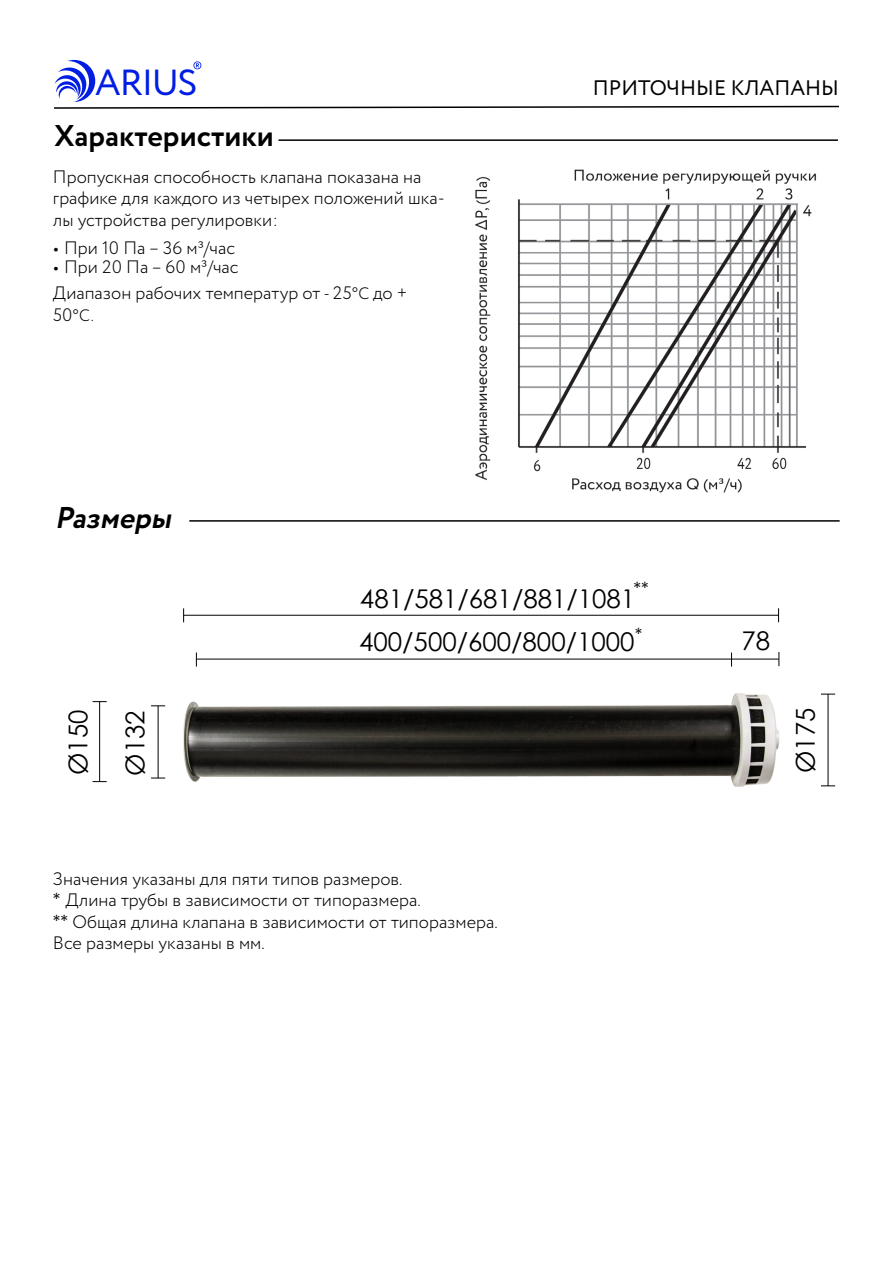
<style>
.page{position:relative;width:893px;height:1263px;background:#fff}
.page>*{position:absolute;margin:0;border:0;box-sizing:border-box;transform-origin:0 0}
.t1{font:36.3px "Circe";letter-spacing:-.04em;color:#001de4}
.t2{font:700 30px "Circe";color:#000}
.t3{font:italic 700 30px "Circe";color:#000}
.t4{font:25.95px/57px "Century Gothic";color:#000}
.t5{font:25.8px "Century Gothic";color:#000}
.t6{font:21px "Circe";color:#000}
.t7{font:300 18px/21.6px "Circe";color:#000}
.t8{font:18px "Century Gothic";color:#000}
.t9{font:300 16.5px "Circe";color:#000}
.s1{font-family:"Proxima Nova"}
.s2{font-size:16.5px}
.s3{font-size:18px}
.s4{font-family:"Century Gothic";font-weight:400}
</style>
<div class="page">
<svg style="left:54px;top:60px;width:785px;height:49px"></svg>
<img style="left:475px;top:169px;width:341px;height:324px">
<hr style="left:278px;top:139px;width:560px;height:2px;background:#000">
<hr style="left:189px;top:520px;width:651px;height:2px;background:#000">
<img style="left:154px;top:608px;width:626px;height:179px">
<hr style="left:196px;top:659px;width:583px;height:1px;background:#000">
<svg style="left:731px;top:652px;width:1px;height:14px"></svg>
<svg style="left:196px;top:652px;width:1px;height:14px"></svg>
<hr style="left:184px;top:615px;width:595px;height:1px;background:#000">
<svg style="left:778px;top:608px;width:1px;height:14px"></svg>
<svg style="left:183px;top:608px;width:1px;height:14px"></svg>
<svg style="left:779px;top:652px;width:1px;height:14px"></svg>
<hr style="left:828px;top:694px;width:1px;height:92px;background:#000">
<svg style="left:821px;top:786px;width:14px;height:1px"></svg>
<svg style="left:821px;top:694px;width:14px;height:1px"></svg>
<hr style="left:99px;top:702px;width:1px;height:80px;background:#000">
<svg style="left:93px;top:781px;width:14px;height:1px"></svg>
<svg style="left:93px;top:701px;width:14px;height:1px"></svg>
<hr style="left:158px;top:706px;width:1px;height:72px;background:#000">
<svg style="left:151px;top:778px;width:14px;height:1px"></svg>
<svg style="left:151px;top:705px;width:14px;height:1px"></svg>
<h1 class="t1" style="left:95px;top:59px;width:104px">ARIUS</h1>
<p class="t6" style="left:593px;top:74px;width:248px">ПРИТОЧНЫЕ КЛАПАНЫ</p>
<h2 class="t2" style="left:54px;top:115px;width:221px">Характеристики</h2>
<p class="t7" style="left:53px;top:166px;width:393px">Пропускная способность клапана показана на графике для каждого из четырех положений шка&shy;лы устройства регулировки:</p>
<p class="t7" style="left:53px;top:237px;width:184px"><span class="s1">•</span> При 10 Па – 36 м³/час</p>
<p class="t7" style="left:53px;top:255px;width:356px;line-height:26.1px"><span class="s1">•</span> При 20 Па – 60 м³/час<br>Диапазон рабочих температур от <span class="s2">-</span> 25<span class="s2">°С</span> до +</p>
<p class="t9" style="left:53px;top:305px;width:42px"><span class="s3">50</span>°С.</p>
<h2 class="t3" style="left:55px;top:498px;width:126px">Размеры</h2>
<p class="t8" style="left:634px;top:576px;width:17px">**</p>
<h3 class="t5" style="left:360px;top:580px;width:277px">481/581/681/881/1081</h3>
<p class="t8" style="left:635px;top:622px;width:9px">*</p>
<h3 class="t5" style="left:359px;top:623px;width:277px">400/500/600/800/1000</h3>
<h3 class="t5" style="left:741px;top:623px;width:30px">78</h3>
<h3 class="t4" style="left:49px;top:776px;width:68px;rotate:-90deg">Ø150<br>Ø132</h3>
<h3 class="t4" style="left:777px;top:773px;width:67px;rotate:-90deg">Ø175</h3>
<p class="t7" style="left:53px;top:868px;width:446px">Значения указаны для пяти типов размеров.<br><span class="s4">*</span> Длина трубы в зависимости от типоразмера.<br><span class="s4">**</span> Общая длина клапана в зависимости от типоразмера.<br>Все размеры указаны в мм.</p>
</div>
